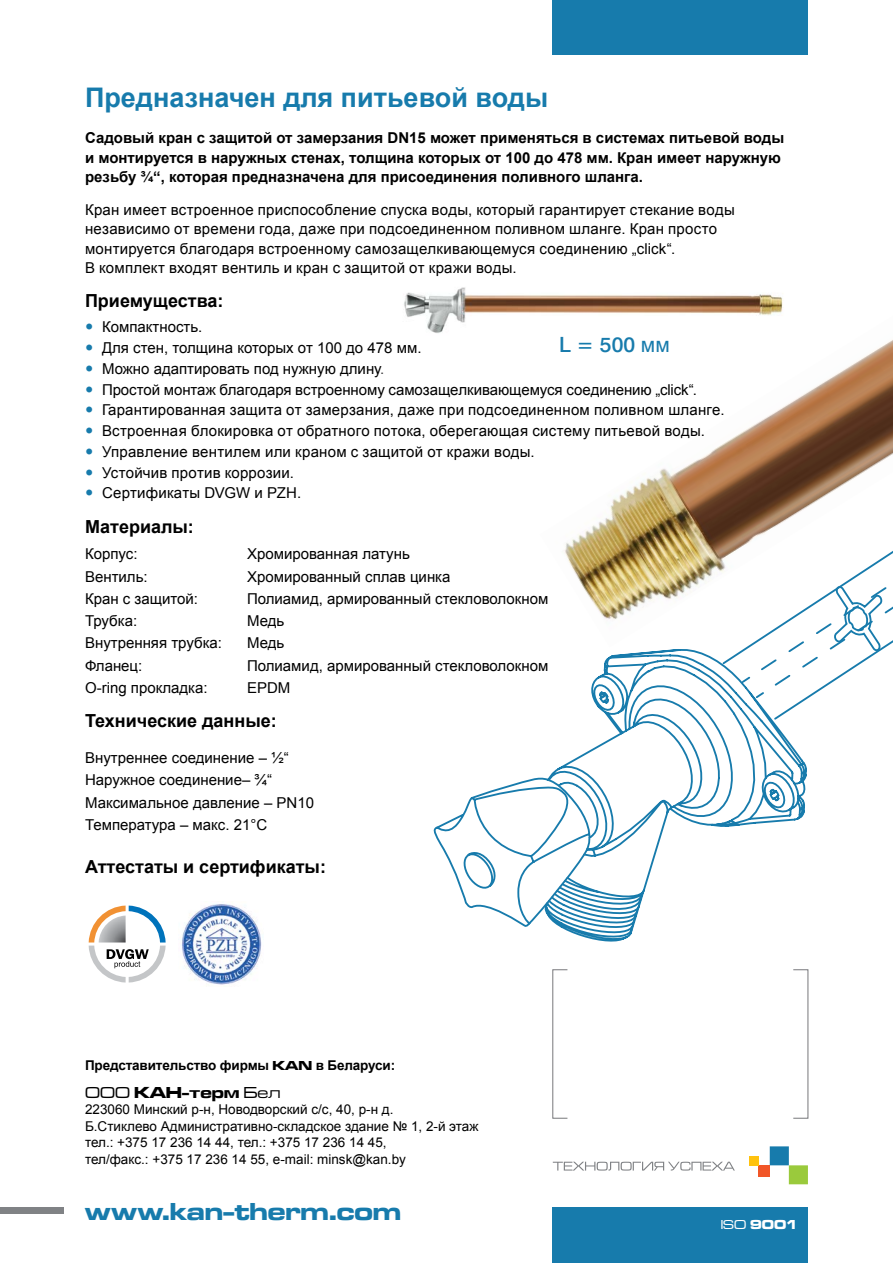
<style>
.page{position:relative;width:893px;height:1263px;background:#fff}
.page>*{position:absolute;margin:0;border:0;box-sizing:border-box;transform-origin:0 0}
.t1{font:700 27px "Arial";color:#177bac}
.t2{font:25.5px "Microgramma D Bol Ext";color:#177bac}
.t3{font:21px "Swis 721 Md EU";color:#177bac}
.t4{font:700 18px "Arial";color:#000}
.t5{font:16.5px "Microgramma D Bol Ext";color:#000}
.t6{font:15px/20.7px "Arial";letter-spacing:.01em;color:#000}
.t7{font:700 15px/19.5px "Arial";color:#000}
.t8{font:13.5px/16.5px "Arial";color:#000}
.t9{font:700 13.5px "Arial";letter-spacing:-.01em;color:#000}
.t10{font:13.5px "Microgramma D Bol Ext";color:#fff}
.s1{color:#414042}
.s2{font-family:"Arial"}
.s3{font-family:"Microgramma D Bol Ext";font-weight:400}
.s4{font-family:"mikro Kan";font-weight:500}
.s5{font-family:"Microgramma D Med Ext"}
</style>
<div class="page">
<div style="left:553px;top:0;width:255px;height:54px;background:#177bac"></div>
<div style="left:553px;top:1208px;width:255px;height:55px;background:#177bac"></div>
<img style="left:181px;top:904px;width:81px;height:81px">
<svg style="left:89px;top:905px;width:77px;height:77px"></svg>
<div style="left:758px;top:1165px;width:12px;height:12px;background:#f15628"></div>
<div style="left:749px;top:1156px;width:9px;height:9px;background:#ffc20e"></div>
<div style="left:789px;top:1165px;width:19px;height:19px;background:#9aca3c"></div>
<div style="left:770px;top:1146px;width:19px;height:19px;background:#177bac"></div>
<svg style="left:553px;top:1162px;width:182px;height:8px"></svg>
<img style="left:404px;top:292px;width:29px;height:40px">
<svg style="left:433px;top:287px;width:460px;height:640px"></svg>
<div style="left:0;top:1208px;width:64px;height:6px;background:#808285"></div>
<h1 class="t1" style="left:85px;top:79px;width:464px">Предназначен для питьевой воды</h1>
<p class="t7" style="left:85px;top:129px;width:701px">Садовый кран с защитой от замерзания DN15 может применяться в системах питьевой воды и монтируется в наружных стенах, толщина которых от 100 до 478 мм. Кран имеет наружную резьбу ¾“, которая предназначена для присоединения поливного шланга.</p>
<p class="t6" style="left:85px;top:200px;width:651px;line-height:19.5px">Кран имеет встроенное приспособление спуска воды, который гарантирует стекание воды независимо от времени года, даже при подсоединенном поливном шланге. Кран просто монтируется благодаря встроенному самозащелкивающемуся соединению „click“.<br>В комплект входят вентиль и кран с защитой от кражи воды.</p>
<p class="t4" style="left:85px;top:289px;width:140px">Приемущества:</p>
<p class="t6" style="left:102px;top:317px;width:624px">Компактность.<br>Для стен, толщина которых от 100 до 478 мм.<br>Можно адаптировать под нужную длину<span class="s1">.<br></span>Простой монтаж благодаря встроенному самозащелкивающемуся соединению „click“.<br>Гарантированная защита от замерзания, даже при подсоединенном поливном шланге.<br>Встроенная блокировка от обратного потока, оберегающая систему питьевой воды.<br>Управление вентилем или краном с защитой от кражи воды.<br>Устойчив против коррозии.<br>Сертификаты DVGW и PZH.</p>
<p class="t4" style="left:85px;top:514px;width:110px">Материалы:</p>
<p class="t6" style="left:85px;top:544px;width:54px">Корпус:</p>
<p class="t6" style="left:247px;top:544px;width:164px">Хромированная латунь</p>
<p class="t6" style="left:85px;top:566px;width:64px">Вентиль:</p>
<p class="t6" style="left:247px;top:566px;width:205px">Хромированный сплав цинка</p>
<p class="t6" style="left:85px;top:588px;width:115px">Кран с защитой:</p>
<p class="t6" style="left:247px;top:588px;width:303px">Полиамид, армированный стекловолокном</p>
<p class="t6" style="left:85px;top:611px;width:54px">Трубка:</p>
<p class="t6" style="left:247px;top:611px;width:39px">Медь</p>
<p class="t6" style="left:85px;top:633px;width:139px">Внутренняя трубка:</p>
<p class="t6" style="left:247px;top:633px;width:39px">Медь</p>
<p class="t6" style="left:85px;top:655px;width:59px">Фланец:</p>
<p class="t6" style="left:247px;top:655px;width:303px">Полиамид, армированный стекловолокном</p>
<p class="t6" style="left:85px;top:677px;width:124px">O-ring прокладка:</p>
<p class="t6" style="left:247px;top:677px;width:45px">EPDM</p>
<p class="t4" style="left:85px;top:709px;width:193px">Технические данные:</p>
<p class="t6" style="left:85px;top:746px;width:230px;line-height:22.5px">Внутреннее соединение – ½“<br>Наружное соединение– ¾“<br>Максимальное давление – PN10<br>Температура – макс. 21°C</p>
<p class="t4" style="left:85px;top:854px;width:242px">Аттестаты и сертификаты:</p>
<h3 class="t3" style="left:559px;top:331px;width:112px">L = 500 <span class="s2">мм</span></h3>
<p class="t9" style="left:85px;top:1056px;width:312px">Представительство фирмы <span class="s3">KAN</span> в Беларуси:</p>
<p class="t5" style="left:85px;top:1081px;width:197px"><span class="s4">ООО</span> Кан-терм <span class="s4">Бел</span></p>
<p class="t8" style="left:85px;top:1101px;width:395px">223060 Минский р-н, Новодворский с/с, 40, р-н д.<br>Б.Стиклево Административно-складское здание № 1, 2-й этаж тел.: +375 17 236 14 44, тел.: +375 17 236 14 45,<br>тел/факс.: +375 17 236 14 55, e-mail: minsk@kan.by</p>
<h2 class="t2" style="left:85px;top:1194px;width:318px">www.kan-therm.com</h2>
<p class="t10" style="left:721px;top:1216px;width:79px"><span class="s5">ISO</span> 9001</p>
</div>
